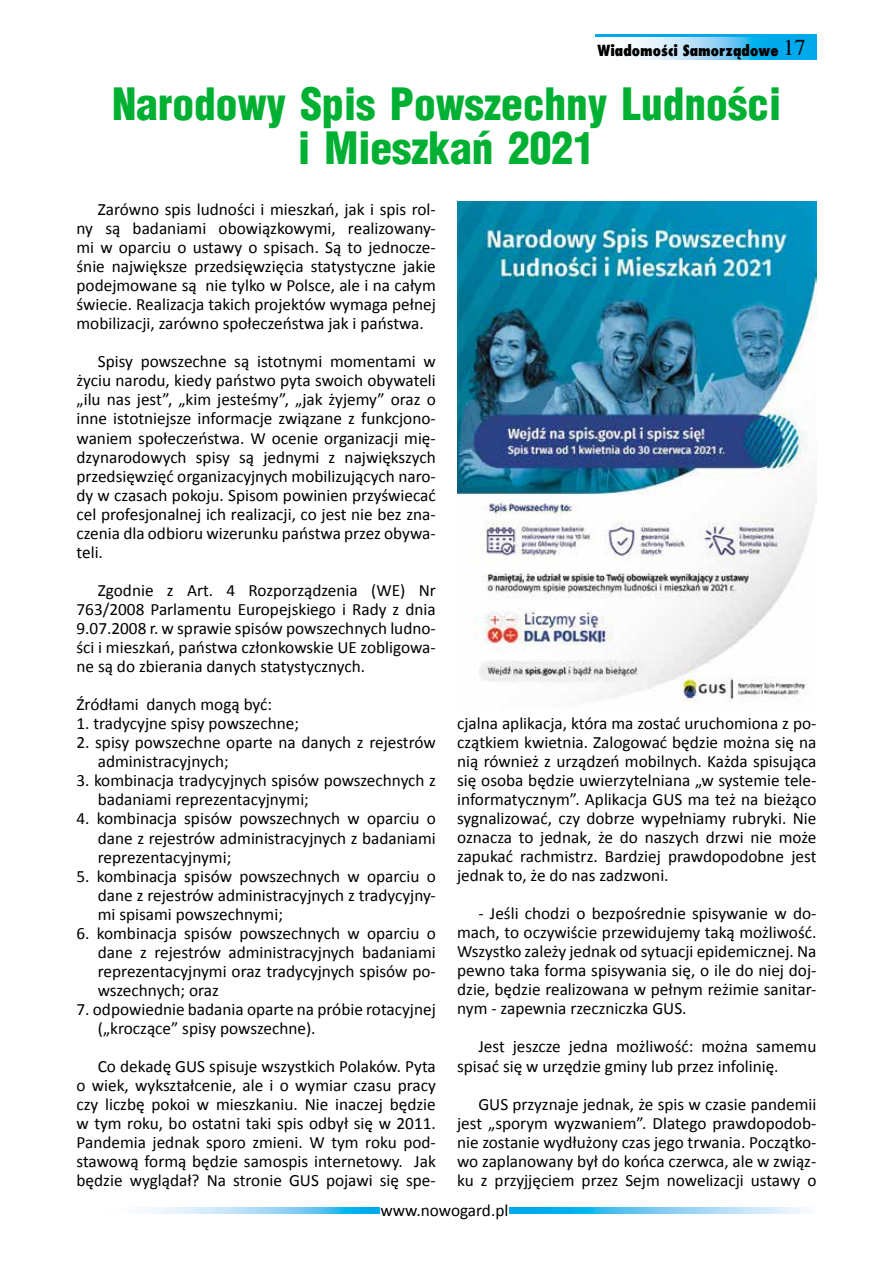
<style>
.page{position:relative;width:893px;height:1263px;background:#fff}
.page>*{position:absolute;margin:0;border:0;box-sizing:border-box;transform-origin:0 0}
.t1{font:900 43.5px/43.5px "Switzerland Cond";color:#00b033;text-align:center}
.t2{font:17.25px/19px "Calibri";color:#000;text-align:justify}
.t3{font:800 15px "Fujiyama";color:#000}
.s1{font-family:"Times";font-weight:400;font-size:22.5px}
</style>
<div class="page">
<svg style="left:146px;top:1207px;width:660px;height:6px;background:#7ecff4"></svg>
<div style="left:380px;top:1203px;width:128px;height:13px;background:#fff"></div>
<div style="left:595px;top:34px;width:221px;height:26px;background:#00a8ec"></div>
<svg style="left:595px;top:37px;width:161px;height:23px;background:#bae3f8"></svg>
<img style="left:457px;top:202px;width:359px;height:501px">
<p class="t3" style="left:598px;top:40px;width:210px">Wiadomości Samorządowe <span class="s1">17</span></p>
<h1 class="t1" style="left:112px;top:81px;width:670px">Narodowy Spis Powszechny Ludności i Mieszkań 2021</h1>
<p class="t2" style="left:77px;top:200px;width:361px;text-indent:21px">Zarówno spis ludności i mieszkań, jak i spis rol&shy;ny są badaniami obowiązkowymi, realizowany&shy;mi w oparciu o ustawy o spisach. Są to jednocze&shy;śnie największe przedsięwzięcia statystyczne jakie podejmowane są nie tylko w Polsce, ale i na całym świecie. Realizacja takich projektów wymaga pełnej mobilizacji, zarówno społeczeństwa jak i państwa.</p>
<p class="t2" style="left:77px;top:352px;width:361px;text-indent:21px">Spisy powszechne są istotnymi momentami w życiu narodu, kiedy państwo pyta swoich obywateli „ilu nas jest”, „kim jesteśmy”, „jak żyjemy” oraz o inne istotniejsze informacje związane z funkcjono&shy;waniem społeczeństwa. W ocenie organizacji mię&shy;dzynarodowych spisy są jednymi z największych przedsięwzięć organizacyjnych mobilizujących naro&shy;dy w czasach pokoju. Spisom powinien przyświecać cel profesjonalnej ich realizacji, co jest nie bez zna&shy;czenia dla odbioru wizerunku państwa przez obywa&shy;teli.</p>
<p class="t2" style="left:77px;top:581px;width:361px;text-indent:21px">Zgodnie z Art. 4 Rozporządzenia (WE) Nr 763/2008 Parlamentu Europejskiego i Rady z dnia 9.07.2008 r. w sprawie spisów powszechnych ludno&shy;ści i mieszkań, państwa członkowskie UE zobligowa&shy;ne są do zbierania danych statystycznych.</p>
<p class="t2" style="left:77px;top:695px;width:197px">Źródłami danych mogą być:</p>
<p class="t2" style="left:77px;top:714px;width:224px">1. tradycyjne spisy powszechne;</p>
<p class="t2" style="left:98px;top:733px;width:340px;text-indent:-21px">2. spisy powszechne oparte na danych z rejestrów administracyjnych;</p>
<p class="t2" style="left:98px;top:771px;width:340px;text-indent:-21px">3. kombinacja tradycyjnych spisów powszechnych z badaniami reprezentacyjnymi;</p>
<p class="t2" style="left:98px;top:809px;width:340px;text-indent:-21px">4. kombinacja spisów powszechnych w oparciu o dane z rejestrów administracyjnych z badaniami reprezentacyjnymi;</p>
<p class="t2" style="left:98px;top:866px;width:340px;text-indent:-21px">5. kombinacja spisów powszechnych w oparciu o dane z rejestrów administracyjnych z tradycyjny&shy;mi spisami powszechnymi;</p>
<p class="t2" style="left:98px;top:923px;width:340px;text-indent:-21px">6. kombinacja spisów powszechnych w oparciu o dane z rejestrów administracyjnych badaniami reprezentacyjnymi oraz tradycyjnych spisów po&shy;wszechnych; oraz</p>
<p class="t2" style="left:98px;top:1000px;width:340px;text-indent:-21px">7. odpowiednie badania oparte na próbie rotacyjnej („kroczące” spisy powszechne).</p>
<p class="t2" style="left:77px;top:1057px;width:361px;text-indent:21px">Co dekadę GUS spisuje wszystkich Polaków. Pyta o wiek, wykształcenie, ale i o wymiar czasu pracy czy liczbę pokoi w mieszkaniu. Nie inaczej będzie w tym roku, bo ostatni taki spis odbył się w 2011.<br>Pandemia jednak sporo zmieni. W tym roku pod&shy;stawową formą będzie samospis internetowy. Jak będzie wyglądał? Na stronie GUS pojawi się spe-</p>
<p class="t2" style="left:457px;top:713px;width:361px">cjalna aplikacja, która ma zostać uruchomiona z po&shy;czątkiem kwietnia. Zalogować będzie można się na nią również z urządzeń mobilnych. Każda spisująca się osoba będzie uwierzytelniana „w systemie tele&shy;informatycznym”. Aplikacja GUS ma też na bieżąco sygnalizować, czy dobrze wypełniamy rubryki. Nie oznacza to jednak, że do naszych drzwi nie może zapukać rachmistrz. Bardziej prawdopodobne jest jednak to, że do nas zadzwoni.</p>
<p class="t2" style="left:457px;top:904px;width:361px;text-indent:21px">- Jeśli chodzi o bezpośrednie spisywanie w do&shy;mach, to oczywiście przewidujemy taką możliwość.<br>Wszystko zależy jednak od sytuacji epidemicznej. Na pewno taka forma spisywania się, o ile do niej doj&shy;dzie, będzie realizowana w pełnym reżimie sanitar&shy;nym - zapewnia rzeczniczka GUS.</p>
<p class="t2" style="left:457px;top:1037px;width:361px;text-indent:21px">Jest jeszcze jedna możliwość: można samemu spisać się w urzędzie gminy lub przez infolinię.</p>
<p class="t2" style="left:457px;top:1094px;width:361px;text-indent:21px">GUS przyznaje jednak, że spis w czasie pandemii jest „sporym wyzwaniem”. Dlatego prawdopodob&shy;nie zostanie wydłużony czas jego trwania. Początko&shy;wo zaplanowany był do końca czerwca, ale w związ&shy;ku z przyjjęciem przez Sejm nowelizacji ustawy o</p>
<p class="t2" style="left:380px;top:1201px;width:129px">www.nowogard.pl</p>
</div>
